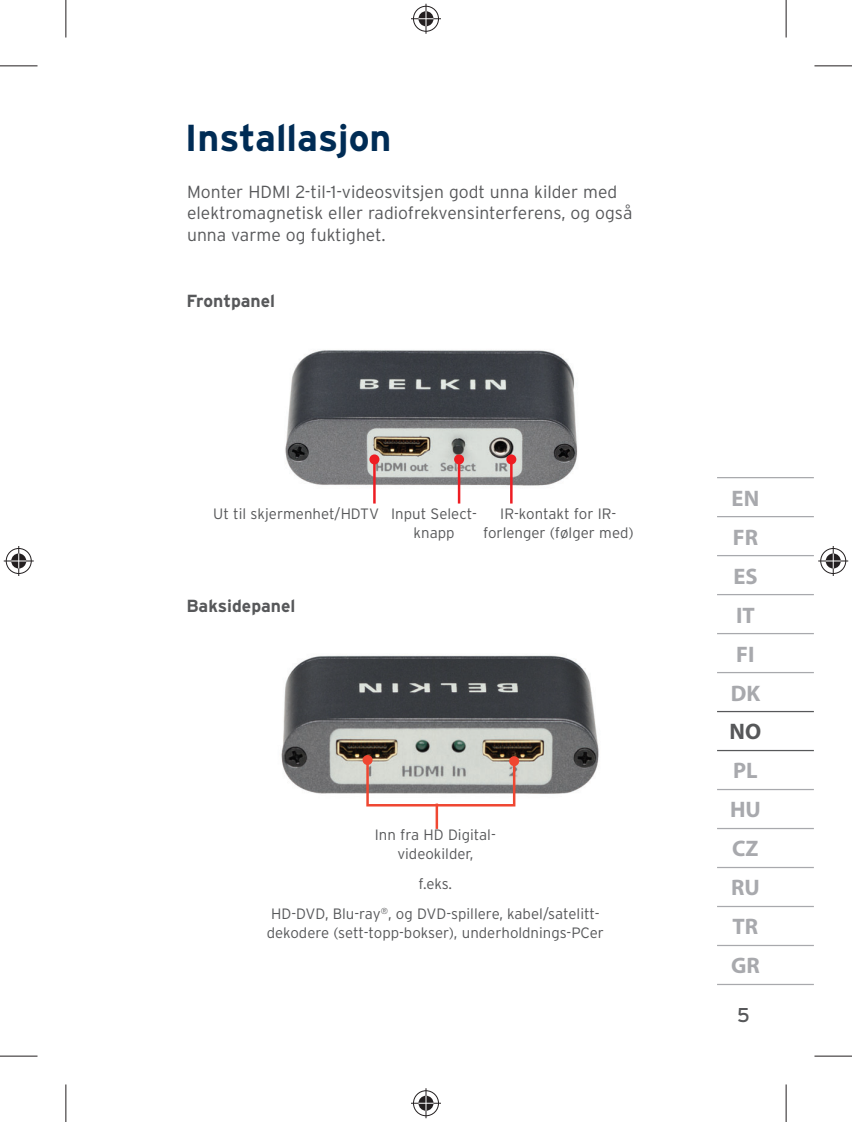
<style>
.page{position:relative;width:852px;height:1122px;background:#fff}
.page>*{position:absolute;margin:0;border:0;box-sizing:border-box;transform-origin:0 0}
.t1{font:700 37.5px "Interstate";color:#002c55}
.t2{font:700 22.5px/39px "Myriad Pro";color:#a8a9ad}
.t3{font:700 22.5px "Myriad Pro";color:#57585a}
.t4{font:20px "Interstate";color:#57585a}
.t5{font:300 17.5px/21.2px "Interstate";color:#57585a}
.t6{font:700 17.5px "Interstate";color:#57585a}
.t7{font:300 15px/18.8px "Interstate";color:#57585a;text-align:center}
</style>
<div class="page">
<hr style="left:717px;top:477px;width:97px;height:1px;background:#a8a9ad">
<hr style="left:717px;top:516px;width:97px;height:1px;background:#a8a9ad">
<hr style="left:717px;top:555px;width:97px;height:1px;background:#a8a9ad">
<hr style="left:717px;top:789px;width:97px;height:1px;background:#a8a9ad">
<hr style="left:717px;top:828px;width:97px;height:1px;background:#a8a9ad">
<hr style="left:717px;top:867px;width:97px;height:1px;background:#a8a9ad">
<hr style="left:717px;top:906px;width:97px;height:1px;background:#a8a9ad">
<hr style="left:717px;top:945px;width:97px;height:1px;background:#a8a9ad">
<hr style="left:717px;top:984px;width:97px;height:1px;background:#a8a9ad">
<hr style="left:717px;top:594px;width:97px;height:1px;background:#a8a9ad">
<hr style="left:717px;top:633px;width:97px;height:1px;background:#a8a9ad">
<hr style="left:717px;top:672px;width:97px;height:1px;background:#a8a9ad">
<hr style="left:717px;top:711px;width:97px;height:1px;background:#57585a">
<hr style="left:717px;top:750px;width:97px;height:1px;background:#57585a">
<img style="left:285px;top:350px;width:293px;height:154px">
<img style="left:281px;top:655px;width:318px;height:160px">
<hr style="left:458px;top:459px;width:2px;height:44px;background:#ee1d23">
<div style="left:454px;top:454px;width:10px;height:10px;background:#ee1d23;border-radius:50%"></div>
<svg style="left:365px;top:757px;width:152px;height:51px"></svg>
<div style="left:509px;top:756px;width:10px;height:10px;background:#ef4732;border-radius:50%"></div>
<div style="left:362px;top:755px;width:10px;height:10px;background:#ef4732;border-radius:50%"></div>
<hr style="left:435px;top:803px;width:3px;height:26px;background:#ef4732">
<hr style="left:373px;top:459px;width:3px;height:44px;background:#ee1d23">
<div style="left:369px;top:454px;width:10px;height:10px;background:#ee1d23;border-radius:50%"></div>
<hr style="left:510px;top:459px;width:2px;height:44px;background:#ee1d23">
<div style="left:506px;top:454px;width:10px;height:10px;background:#ee1d23;border-radius:50%"></div>
<hr style="left:0;top:65px;width:38px;height:1px;background:#231f20">
<hr style="left:814px;top:65px;width:38px;height:1px;background:#231f20">
<hr style="left:0;top:1055px;width:38px;height:1px;background:#231f20">
<hr style="left:814px;top:1055px;width:38px;height:1px;background:#231f20">
<hr style="left:65px;top:0;width:1px;height:37px;background:#231f20">
<hr style="left:65px;top:1084px;width:1px;height:38px;background:#231f20">
<hr style="left:785px;top:0;width:1px;height:37px;background:#231f20">
<hr style="left:785px;top:1084px;width:1px;height:38px;background:#231f20">
<div style="left:412px;top:5px;width:28px;height:28px;border:3px solid #fff;border-radius:50%"></div>
<hr style="left:411px;top:17px;width:30px;height:3px;background:#fff">
<hr style="left:424px;top:4px;width:3px;height:30px;background:#fff">
<div style="left:417px;top:10px;width:18px;height:18px;border:3px solid #fff;border-radius:50%"></div>
<div style="left:413px;top:6px;width:26px;height:26px;border:1px solid #231f20;border-radius:50%"></div>
<hr style="left:411px;top:18px;width:30px;height:1px;background:#231f20">
<hr style="left:425px;top:4px;width:1px;height:30px;background:#231f20">
<svg style="left:418px;top:11px;width:15px;height:15px"></svg>
<div style="left:412px;top:1089px;width:28px;height:28px;border:3px solid #fff;border-radius:50%"></div>
<svg style="left:411px;top:1101px;width:30px;height:4px"></svg>
<hr style="left:424px;top:1088px;width:3px;height:30px;background:#fff">
<div style="left:417px;top:1094px;width:18px;height:18px;border:3px solid #fff;border-radius:50%"></div>
<div style="left:413px;top:1090px;width:26px;height:26px;border:1px solid #231f20;border-radius:50%"></div>
<hr style="left:411px;top:1103px;width:30px;height:1px;background:#231f20">
<hr style="left:425px;top:1088px;width:1px;height:30px;background:#231f20">
<svg style="left:418px;top:1095px;width:15px;height:15px"></svg>
<div style="left:5px;top:547px;width:28px;height:28px;border:3px solid #fff;border-radius:50%"></div>
<hr style="left:4px;top:559px;width:30px;height:3px;background:#fff">
<hr style="left:17px;top:546px;width:3px;height:30px;background:#fff">
<div style="left:10px;top:552px;width:18px;height:18px;border:3px solid #fff;border-radius:50%"></div>
<div style="left:6px;top:548px;width:26px;height:26px;border:1px solid #231f20;border-radius:50%"></div>
<hr style="left:4px;top:560px;width:30px;height:1px;background:#231f20">
<hr style="left:18px;top:546px;width:1px;height:30px;background:#231f20">
<svg style="left:11px;top:553px;width:15px;height:15px"></svg>
<div style="left:819px;top:547px;width:28px;height:28px;border:3px solid #fff;border-radius:50%"></div>
<hr style="left:818px;top:559px;width:30px;height:3px;background:#fff">
<svg style="left:831px;top:546px;width:4px;height:30px"></svg>
<div style="left:824px;top:552px;width:18px;height:18px;border:3px solid #fff;border-radius:50%"></div>
<div style="left:820px;top:548px;width:26px;height:26px;border:1px solid #231f20;border-radius:50%"></div>
<hr style="left:818px;top:560px;width:30px;height:1px;background:#231f20">
<hr style="left:833px;top:546px;width:1px;height:30px;background:#231f20">
<svg style="left:825px;top:553px;width:15px;height:15px"></svg>
<h1 class="t1" style="left:185px;top:124px;width:208px">Installasjon</h1>
<p class="t5" style="left:187px;top:183px;width:447px">Monter HDMI 2-til-1-videosvitsjen godt unna kilder med elektromagnetisk eller radiofrekvensinterferens, og også unna varme og fuktighet.</p>
<p class="t6" style="left:186px;top:295px;width:90px">Frontpanel</p>
<p class="t7" style="left:213px;top:506px;width:167px">Ut til skjermenhet/HDTV</p>
<p class="t7" style="left:483px;top:506px;width:152px">IR-kontakt for IR&shy;forlenger (følger med)</p>
<p class="t7" style="left:391px;top:506px;width:87px">Input Select&shy;knapp</p>
<p class="t6" style="left:186px;top:599px;width:110px">Baksidepanel</p>
<p class="t7" style="left:375px;top:827px;width:122px">Inn fra HD Digital&shy;videokilder,</p>
<p class="t7" style="left:271px;top:870px;width:330px;line-height:30px">f.eks.<br>HD-DVD, Blu-ray<sup>®</sup>, og DVD-spillere, kabel/satelitt-</p>
<p class="t7" style="left:267px;top:924px;width:339px">dekodere (sett-topp-bokser), underholdnings-PCer</p>
<h2 class="t2" style="left:730px;top:480px;width:31px">EN<br>FR<br>ES<br>IT<br>FI<br>DK</h2>
<h2 class="t3" style="left:729px;top:723px;width:33px">NO</h2>
<h2 class="t2" style="left:730px;top:753px;width:32px">PL<br>HU<br>CZ<br>RU<br>TR<br>GR</h2>
<h3 class="t4" style="left:737px;top:1007px;width:14px">5</h3>
</div>
